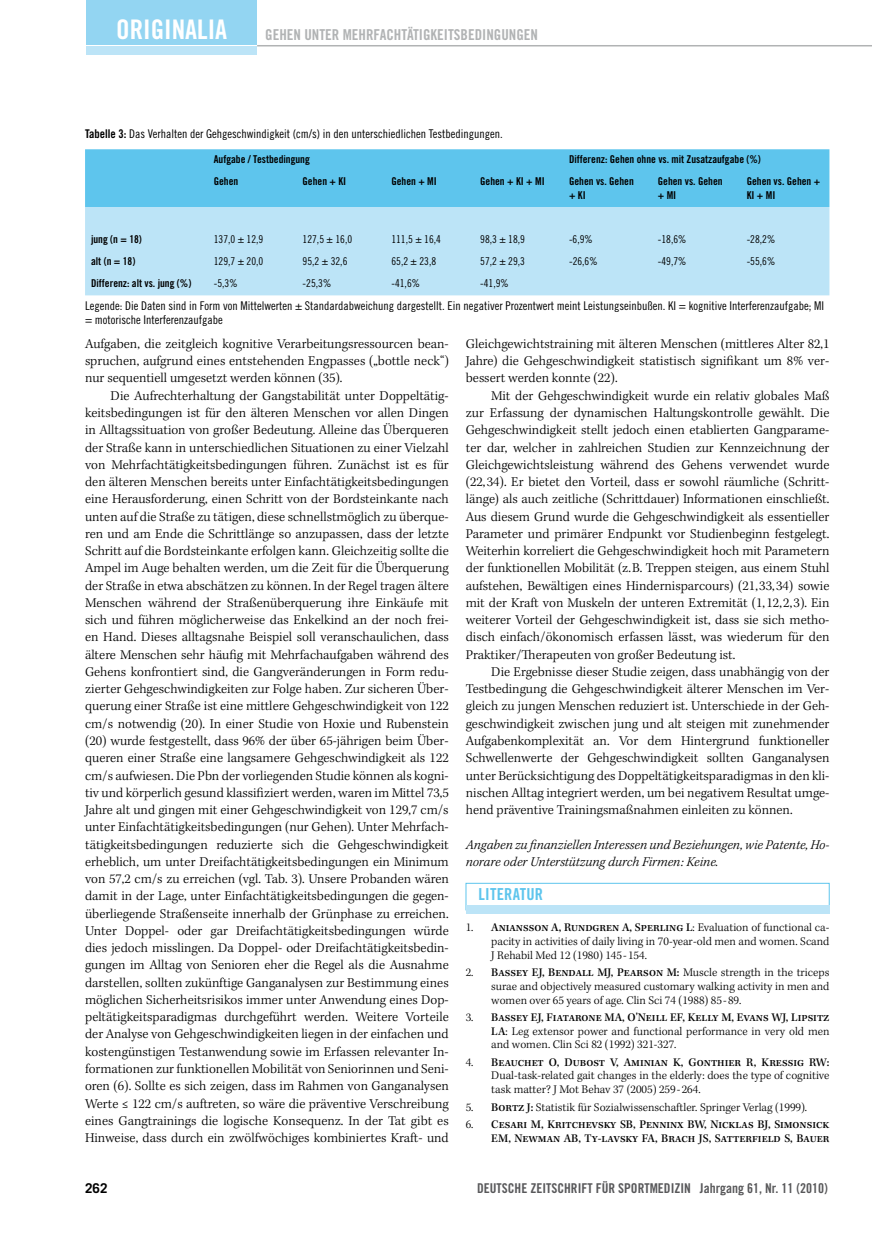
<style>
.page{position:relative;width:872px;height:1234px;background:#fff}
.page>*{position:absolute;margin:0;border:0;box-sizing:border-box;transform-origin:0 0}
.t1{font:27px "Trade Gothic LT Std Bd Cn 20";color:#fff}
.t2{font:16.5px "Trade Gothic LT Std Bd Cn 20";letter-spacing:.015em;color:#5ec5ed}
.t3{font:15px "Trade Gothic LT Std Bd Cn 20";color:#b1b3b4}
.t4{font:300 13.8px/17.2px "Kepler Std";color:#000;text-align:justify}
.t5{font:italic 300 13.8px/17.2px "Kepler Std";color:#000}
.t6{font:13.5px "Trade Gothic LT Std Bd Cn 20";color:#58585a}
.t7{font:700 13.5px "Trade Gothic LT Std";color:#000}
.t8{font:300 12px/13.8px "Kepler Std";color:#000;text-align:justify}
.t9{font:12px/14.4px "Trade Gothic LT Std Cn 18";color:#000}
.t10{font:500 12px/13.8px "Kepler Std";color:#000;text-align:right}
.t11{font:10.8px/13.8px "Trade Gothic LT Std Bd Cn 20";color:#000}
.t12{font:10.8px "Trade Gothic LT Std Cn 18";color:#000}
.s1{font-family:"Trade Gothic LT Std Bd Cn 20"}
.s2{font-weight:500}
.s3{font-weight:300}
</style>
<div class="page">
<div style="left:86px;top:0;width:171px;height:46px;background:#93d5f2"></div>
<hr style="left:85px;top:45px;width:173px;height:1px;background:#fff">
<hr style="left:257px;top:45px;width:615px;height:1px;background:#b1b3b4">
<div style="left:86px;top:47px;width:171px;height:8px;background:#bce4f7"></div>
<div style="left:85px;top:149px;width:744px;height:58px;background:#5ec5ed"></div>
<div style="left:85px;top:207px;width:744px;height:88px;background:#bce4f7"></div>
<div style="left:466px;top:882px;width:363px;height:27px;border:1px solid #5ec5ed"></div>
<div style="left:466px;top:904px;width:363px;height:9px;background:#bce4f7"></div>
<h1 class="t1" style="left:116px;top:13px;width:112px">ORIGINALIA</h1>
<p class="t3" style="left:265px;top:25px;width:272px">Gehen unter Mehrfachtätigkeitsbedingungen</p>
<p class="t9" style="left:85px;top:127px;width:419px"><span class="s1">Tabelle 3:</span> Das Verhalten der Gehgeschwindigkeit (cm/s) in den unterschiedlichen Testbedingungen.</p>
<p class="t11" style="left:214px;top:152px;width:98px">Aufgabe / Testbedingung</p>
<p class="t11" style="left:569px;top:152px;width:193px">Differenz: Gehen ohne vs. mit Zusatzaufgabe (%)</p>
<p class="t11" style="left:214px;top:174px;width:26px">Gehen</p>
<p class="t11" style="left:302px;top:174px;width:45px">Gehen + KI</p>
<p class="t11" style="left:391px;top:174px;width:47px">Gehen + MI</p>
<p class="t11" style="left:480px;top:174px;width:66px">Gehen + KI + MI</p>
<p class="t11" style="left:569px;top:174px;width:66px">Gehen vs. Gehen + KI</p>
<p class="t11" style="left:658px;top:174px;width:66px">Gehen vs. Gehen + MI</p>
<p class="t11" style="left:746px;top:174px;width:75px">Gehen vs. Gehen +<br>KI + MI</p>
<p class="t11" style="left:91px;top:232px;width:52px">jung (n = 18)</p>
<p class="t12" style="left:214px;top:232px;width:51px">137,0 ± 12,9</p>
<p class="t12" style="left:302px;top:232px;width:51px">127,5 ± 16,0</p>
<p class="t12" style="left:391px;top:232px;width:51px">111,5 ± 16,4</p>
<p class="t12" style="left:480px;top:232px;width:46px">98,3 ± 18,9</p>
<p class="t12" style="left:569px;top:232px;width:25px">-6,9%</p>
<p class="t12" style="left:658px;top:232px;width:30px">-18,6%</p>
<p class="t12" style="left:746px;top:232px;width:30px">-28,2%</p>
<p class="t11" style="left:91px;top:254px;width:46px">alt (n = 18)</p>
<p class="t12" style="left:214px;top:254px;width:51px">129,7 ± 20,0</p>
<p class="t12" style="left:302px;top:254px;width:46px">95,2 ± 32,6</p>
<p class="t12" style="left:391px;top:254px;width:46px">65,2 ± 23,8</p>
<p class="t12" style="left:480px;top:254px;width:46px">57,2 ± 29,3</p>
<p class="t12" style="left:569px;top:254px;width:30px">-26,6%</p>
<p class="t12" style="left:658px;top:254px;width:30px">-49,7%</p>
<p class="t12" style="left:746px;top:254px;width:30px">-55,6%</p>
<p class="t11" style="left:91px;top:276px;width:102px">Differenz: alt vs. jung (%)</p>
<p class="t12" style="left:214px;top:276px;width:25px">-5,3%</p>
<p class="t12" style="left:303px;top:276px;width:30px">-25,3%</p>
<p class="t12" style="left:391px;top:276px;width:30px">-41,6%</p>
<p class="t12" style="left:480px;top:276px;width:30px">-41,9%</p>
<p class="t9" style="left:85px;top:298px;width:740px">Legende: Die Daten sind in Form von Mittelwerten ± Standardabweichung dargestellt. Ein negativer Prozentwert meint Leistungseinbußen. KI = kognitive Interferenzaufgabe; MI = motorische Interferenzaufgabe</p>
<p class="t4" style="left:85px;top:335px;width:365px">Aufgaben, die zeitgleich kognitive Verarbeitungsressourcen bean&shy;spruchen, aufgrund eines entstehenden Engpasses („bottle neck“) nur sequentiell umgesetzt werden können (35).</p>
<p class="t4" style="left:85px;top:387px;width:365px;text-indent:26px">Die Aufrechterhaltung der Gangstabilität unter Doppeltätig&shy;keitsbedingungen ist für den älteren Menschen vor allen Dingen in Alltagssituation von großer Bedeutung. Alleine das Überqueren der Straße kann in unterschiedlichen Situationen zu einer Vielzahl von Mehrfachtätigkeitsbedingungen führen. Zunächst ist es für den älteren Menschen bereits unter Einfachtätigkeitsbedingungen eine Herausforderung, einen Schritt von der Bordsteinkante nach unten auf die Straße zu tätigen, diese schnellstmöglich zu überque&shy;ren und am Ende die Schrittlänge so anzupassen, dass der letzte Schritt auf die Bordsteinkante erfolgen kann. Gleichzeitig sollte die Ampel im Auge behalten werden, um die Zeit für die Überquerung der Straße in etwa abschätzen zu können. In der Regel tragen ältere Menschen während der Straßenüberquerung ihre Einkäufe mit sich und führen möglicherweise das Enkelkind an der noch frei&shy;en Hand. Dieses alltagsnahe Beispiel soll veranschaulichen, dass ältere Menschen sehr häufig mit Mehrfachaufgaben während des Gehens konfrontiert sind, die Gangveränderungen in Form redu&shy;zierter Gehgeschwindigkeiten zur Folge haben. Zur sicheren Über&shy;querung einer Straße ist eine mittlere Gehgeschwindigkeit von 122 cm/s notwendig (20). In einer Studie von Hoxie und Rubenstein (20) wurde festgestellt, dass 96% der über 65-jährigen beim Über&shy;queren einer Straße eine langsamere Gehgeschwindigkeit als 122 cm/s aufwiesen. Die Pbn der vorliegenden Studie können als kogni&shy;tiv und körperlich gesund klassifiziert werden, waren im Mittel 73,5<br>Jahre alt und gingen mit einer Gehgeschwindigkeit von 129,7 cm/s unter Einfachtätigkeitsbedingungen (nur Gehen). Unter Mehrfach&shy;tätigkeitsbedingungen reduzierte sich die Gehgeschwindigkeit erheblich, um unter Dreifachtätigkeitsbedingungen ein Minimum von 57,2 cm/s zu erreichen (vgl. Tab. 3). Unsere Probanden wären damit in der Lage, unter Einfachtätigkeitsbedingungen die gegen&shy;überliegende Straßenseite innerhalb der Grünphase zu erreichen.<br>Unter Doppel- oder gar Dreifachtätigkeitsbedingungen würde dies jedoch misslingen. Da Doppel- oder Dreifachtätigkeitsbedin&shy;gungen im Alltag von Senioren eher die Regel als die Ausnahme darstellen, sollten zukünftige Ganganalysen zur Bestimmung eines möglichen Sicherheitsrisikos immer unter Anwendung eines Dop&shy;peltätigkeitsparadigmas durchgeführt werden. Weitere Vorteile der Analyse von Gehgeschwindigkeiten liegen in der einfachen und kostengünstigen Testanwendung sowie im Erfassen relevanter In&shy;formationen zur funktionellen Mobilität von Seniorinnen und Seni&shy;oren (6). Sollte es sich zeigen, dass im Rahmen von Ganganalysen Werte ≤ 122 cm/s auftreten, so wäre die präventive Verschreibung eines Gangtrainings die logische Konsequenz. In der Tat gibt es Hinweise, dass durch ein zwölfwöchiges kombiniertes Kraft- und</p>
<p class="t4" style="left:466px;top:335px;width:365px">Gleichgewichtstraining mit älteren Menschen (mittleres Alter 82,1<br>Jahre) die Gehgeschwindigkeit statistisch signifikant um 8% ver&shy;bessert werden konnte (22).</p>
<p class="t4" style="left:466px;top:387px;width:365px;text-indent:26px">Mit der Gehgeschwindigkeit wurde ein relativ globales Maß zur Erfassung der dynamischen Haltungskontrolle gewählt. Die Gehgeschwindigkeit stellt jedoch einen etablierten Gangparame&shy;ter dar, welcher in zahlreichen Studien zur Kennzeichnung der Gleichgewichtsleistung während des Gehens verwendet wurde (22,34). Er bietet den Vorteil, dass er sowohl räumliche (Schritt&shy;länge) als auch zeitliche (Schrittdauer) Informationen einschließt.<br>Aus diesem Grund wurde die Gehgeschwindigkeit als essentieller Parameter und primärer Endpunkt vor Studienbeginn festgelegt.<br>Weiterhin korreliert die Gehgeschwindigkeit hoch mit Parametern der funktionellen Mobilität (z.B. Treppen steigen, aus einem Stuhl aufstehen, Bewältigen eines Hindernisparcours) (21,33,34) sowie mit der Kraft von Muskeln der unteren Extremität (1,12,2,3). Ein weiterer Vorteil der Gehgeschwindigkeit ist, dass sie sich metho&shy;disch einfach/ökonomisch erfassen lässt, was wiederum für den Praktiker/Therapeuten von großer Bedeutung ist.</p>
<p class="t4" style="left:466px;top:663px;width:365px;text-indent:26px">Die Ergebnisse dieser Studie zeigen, dass unabhängig von der Testbedingung die Gehgeschwindigkeit älterer Menschen im Ver&shy;gleich zu jungen Menschen reduziert ist. Unterschiede in der Geh&shy;geschwindigkeit zwischen jung und alt steigen mit zunehmender Aufgabenkomplexität an. Vor dem Hintergrund funktioneller Schwellenwerte der Gehgeschwindigkeit sollten Ganganalysen unter Berücksichtigung des Doppeltätigkeitsparadigmas in den kli&shy;nischen Alltag integriert werden, um bei negativem Resultat umge&shy;hend präventive Trainingsmaßnahmen einleiten zu können.</p>
<p class="t5" style="left:466px;top:835px;width:365px">Angaben zu finanziellen Interessen und Beziehungen, wie Patente, Ho&shy;norare oder Unterstützung durch Firmen: Keine.</p>
<p class="t2" style="left:478px;top:884px;width:63px">Literatur</p>
<p class="t8" style="left:491px;top:920px;width:340px;text-indent:-26px">1. <span class="s2">Aniansson A, Rundgren A, Sperling L</span>: Evaluation of functional ca&shy;pacity in activities of daily living in 70-year-old men and women. Scand J Rehabil Med 12 (1980) 145-154.</p>
<p class="t8" style="left:491px;top:965px;width:340px;text-indent:-26px">2. <span class="s2">Bassey EJ, Bendall MJ, Pearson M:</span> Muscle strength in the triceps surae and objectively measured customary walking activity in men and women over 65 years of age. Clin Sci 74 (1988) 85-89.</p>
<p class="t8" style="left:491px;top:1010px;width:340px;text-indent:-26px">3. <span class="s2">Bassey EJ, Fiatarone MA, O'Neill EF, Kelly M, Evans WJ, Lipsitz LA</span>: Leg extensor power and functional performance in very old men and women. Clin Sci 82 (1992) 321-327.</p>
<p class="t8" style="left:491px;top:1055px;width:340px;text-indent:-26px">4. <span class="s2">Beauchet O, Dubost V, Aminian K, Gonthier R, Kressig RW:<br></span>Dual-task-related gait changes in the elderly: does the type of cognitive task matter? J Mot Behav 37 (2005) 259-264.</p>
<p class="t8" style="left:466px;top:1100px;width:343px">5. <span class="s2">Bortz J:</span> Statistik für Sozialwissenschaftler. Springer Verlag (1999).</p>
<p class="t10" style="left:466px;top:1117px;width:365px"><span class="s3">6.</span> Cesari M, Kritchevsky SB, Penninx BW, Nicklas BJ, Simonsick<br>EM, Newman AB, Ty-lavsky FA, Brach JS, Satterfield S, Bauer</p>
<p class="t7" style="left:85px;top:1179px;width:24px">262</p>
<p class="t6" style="left:477px;top:1179px;width:200px">Deutsche Zeitschri ft für Sportmedizin</p>
<p class="t6" style="left:700px;top:1179px;width:129px">Jahrgang 61, Nr. 11 (2010)</p>
</div>
